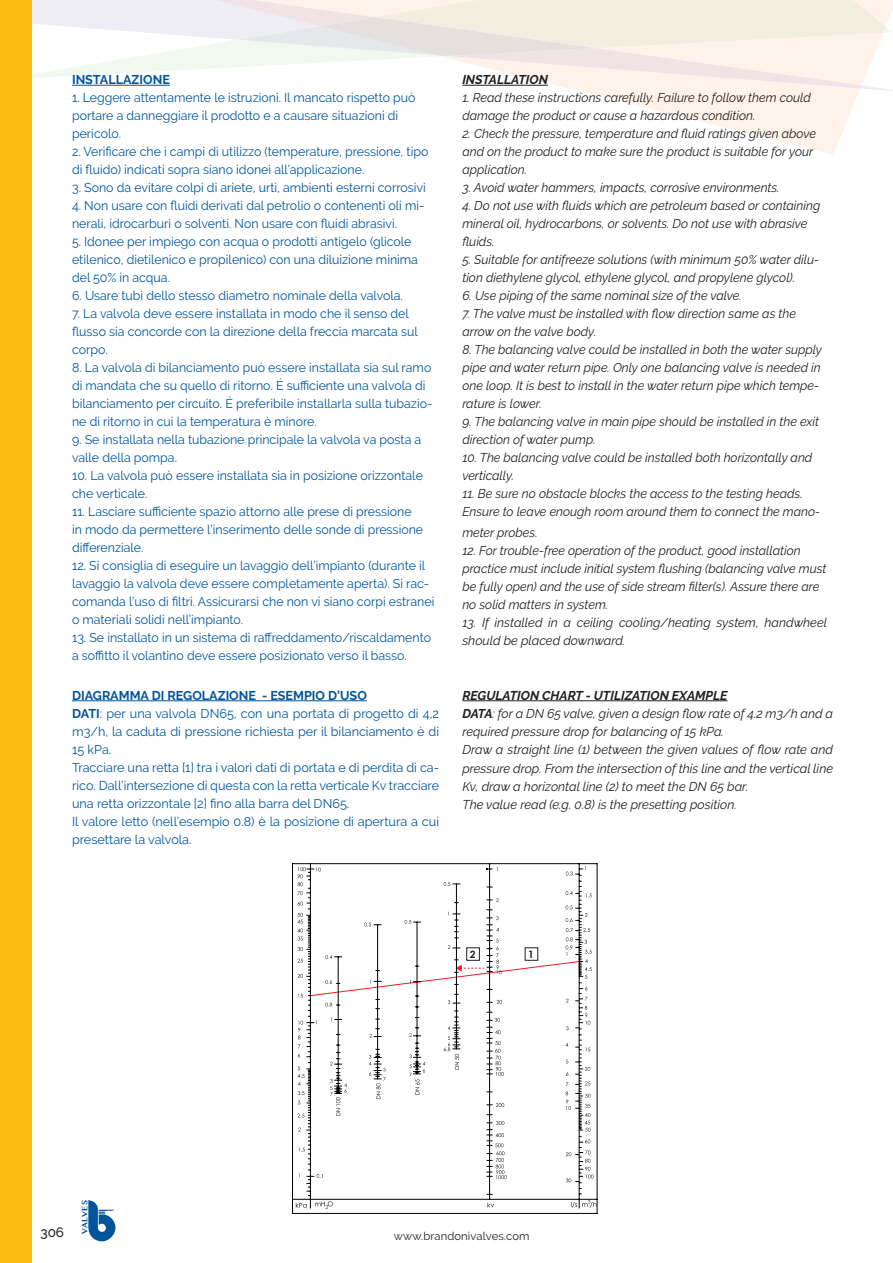
<style>
.page{position:relative;width:893px;height:1263px;background:#fff}
.page>*{position:absolute;margin:0;border:0;box-sizing:border-box;transform-origin:0 0}
.t1{font:500 13.5px "Raleway";color:#231f20}
.t2{font:12.75px/18px "Raleway";color:#01559d}
.t3{font:italic 12.75px/18px "Raleway";color:#231f20}
.t4{font:700 12.75px "Raleway";color:#01559d}
.t5{font:italic 700 12.75px "Raleway";color:#231f20}
.t6{font:11.25px "Raleway";letter-spacing:.01em;color:#231f20}
.t7{font:700 10.05px "Century Gothic";color:#231f20}
.t8{font:700 7.8px "Lao MN";color:#01549b}
.s1{font-weight:700}
</style>
<div class="page">
<svg style="left:584px;top:92px;width:275px;height:62px;fill:#fef3eb"></svg>
<svg style="left:32px;top:0;width:861px;height:92px"></svg>
<svg style="left:165px;top:0;width:697px;height:88px"></svg>
<svg style="left:239px;top:0;width:647px;height:56px;background:#f1ece3"></svg>
<div style="left:0;top:0;width:32px;height:1263px;background:#fdbc12"></div>
<hr style="left:72px;top:85px;width:98px;height:1px;background:#01559d">
<hr style="left:462px;top:85px;width:86px;height:1px;background:#231f20">
<hr style="left:72px;top:700px;width:295px;height:1px;background:#01559d">
<hr style="left:462px;top:700px;width:266px;height:1px;background:#231f20">
<hr style="left:292px;top:1199px;width:305px;height:1px;background:#000001">
<hr style="left:292px;top:863px;width:305px;height:1px;background:#000001">
<hr style="left:292px;top:864px;width:1px;height:349px;background:#000001">
<hr style="left:292px;top:1213px;width:305px;height:1px;background:#000001">
<hr style="left:597px;top:864px;width:1px;height:349px;background:#000001">
<hr style="left:310px;top:864px;width:1px;height:335px;background:#000001">
<hr style="left:579px;top:864px;width:1px;height:335px;background:#000001">
<hr style="left:489px;top:864px;width:1px;height:335px;background:#000001">
<svg style="left:296px;top:866px;width:300px;height:343px"></svg>
<svg style="left:88px;top:1200px;width:27px;height:41px"></svg>
<p class="t4" style="left:72px;top:73px;width:99px">INSTALLAZIONE</p>
<p class="t2" style="left:72px;top:89px;width:345px">1. Leggere attentamente le istruzioni. Il mancato rispetto può portare a danneggiare il prodotto e a causare situazioni di pericolo.</p>
<p class="t2" style="left:72px;top:143px;width:358px">2. Verificare che i campi di utilizzo (temperature, pressione, tipo di fluido) indicati sopra siano idonei all’applicazione.</p>
<p class="t2" style="left:72px;top:179px;width:355px">3. Sono da evitare colpi di ariete, urti, ambienti esterni corrosivi</p>
<p class="t2" style="left:72px;top:197px;width:354px">4. Non usare con fluidi derivati dal petrolio o contenenti oli mi&shy;nerali, idrocarburi o solventi. Non usare con fluidi abrasivi.</p>
<p class="t2" style="left:72px;top:233px;width:347px">5. Idonee per impiego con acqua o prodotti antigelo (glicole etilenico, dietilenico e propilenico) con una diluizione minima del 50% in acqua.</p>
<p class="t2" style="left:72px;top:287px;width:332px">6. Usare tubi dello stesso diametro nominale della valvola.</p>
<p class="t2" style="left:72px;top:305px;width:347px">7. La valvola deve essere installata in modo che il senso del flusso sia concorde con la direzione della freccia marcata sul corpo.</p>
<p class="t2" style="left:72px;top:359px;width:362px">8. La valvola di bilanciamento può essere installata sia sul ramo di mandata che su quello di ritorno. É sufficiente una valvola di bilanciamento per circuito. É preferibile installarla sulla tubazio&shy;ne di ritorno in cui la temperatura è minore.</p>
<p class="t2" style="left:72px;top:431px;width:351px">9. Se installata nella tubazione principale la valvola va posta a valle della pompa.</p>
<p class="t2" style="left:72px;top:467px;width:352px">10. La valvola può essere installata sia in posizione orizzontale che verticale.</p>
<p class="t2" style="left:72px;top:503px;width:353px">11. Lasciare sufficiente spazio attorno alle prese di pressione in modo da permettere l’inserimento delle sonde di pressione differenziale.</p>
<p class="t2" style="left:72px;top:557px;width:364px">12. Si consiglia di eseguire un lavaggio dell’impianto (durante il lavaggio la valvola deve essere completamente aperta). Si rac&shy;comanda l’uso di filtri. Assicurarsi che non vi siano corpi estranei o materiali solidi nell’impianto.</p>
<p class="t2" style="left:72px;top:629px;width:360px">13. Se installato in un sistema di raffreddamento/riscaldamento a soffitto il volantino deve essere posizionato verso il basso.</p>
<p class="t4" style="left:72px;top:688px;width:296px">DIAGRAMMA DI REGOLAZIONE - ESEMPIO D’USO</p>
<p class="t2" style="left:72px;top:704px;width:369px;text-align:justify"><span class="s1">DATI</span>: per una valvola DN65, con una portata di progetto di 4,2 m3/h, la caduta di pressione richiesta per il bilanciamento è di 15 kPa.</p>
<p class="t2" style="left:72px;top:758px;width:369px;text-align:justify">Tracciare una retta [1] tra i valori dati di portata e di perdita di ca&shy;rico. Dall’intersezione di questa con la retta verticale Kv tracciare una retta orizzontale [2] fino alla barra del DN65.</p>
<p class="t2" style="left:72px;top:812px;width:369px">Il valore letto (nell’esempio 0.8) è la posizione di apertura a cui presettare la valvola.</p>
<p class="t5" style="left:462px;top:72px;width:87px">INSTALLATION</p>
<p class="t3" style="left:462px;top:89px;width:350px">1. Read these instructions carefully. Failure to follow them could damage the product or cause a hazardous condition.</p>
<p class="t3" style="left:462px;top:125px;width:355px">2. Check the pressure, temperature and fluid ratings given above and on the product to make sure the product is suitable for your application.</p>
<p class="t3" style="left:462px;top:179px;width:319px">3. Avoid water hammers, impacts, corrosive environments.</p>
<p class="t3" style="left:462px;top:197px;width:359px">4. Do not use with fluids which are petroleum based or containing mineral oil, hydrocarbons, or solvents. Do not use with abrasive fluids.</p>
<p class="t3" style="left:462px;top:251px;width:358px">5. Suitable for antifreeze solutions (with minimum 50% water dilu&shy;tion diethylene glycol, ethylene glycol, and propylene glycol).</p>
<p class="t3" style="left:462px;top:287px;width:281px">6. Use piping of the same nominal size of the valve.</p>
<p class="t3" style="left:462px;top:305px;width:335px">7. The valve must be installed with flow direction same as the arrow on the valve body.</p>
<p class="t3" style="left:462px;top:341px;width:361px">8. The balancing valve could be installed in both the water supply pipe and water return pipe. Only one balancing valve is needed in one loop. It is best to install in the water return pipe which tempe&shy;rature is lower.</p>
<p class="t3" style="left:462px;top:413px;width:358px">9. The balancing valve in main pipe should be installed in the exit direction of water pump.</p>
<p class="t3" style="left:462px;top:449px;width:351px">10. The balancing valve could be installed both horizontally and vertically.</p>
<p class="t3" style="left:462px;top:485px;width:359px">11. Be sure no obstacle blocks the access to the testing heads.<br>Ensure to leave enough room around them to connect the mano-</p>
<p class="t3" style="left:462px;top:524px;width:77px">meter probes.</p>
<p class="t3" style="left:462px;top:542px;width:366px">12. For trouble-free operation of the product, good installation practice must include initial system flushing (balancing valve must be fully open) and the use of side stream filter(s). Assure there are no solid matters in system.</p>
<p class="t3" style="left:462px;top:614px;width:366px">13. If installed in a ceiling cooling/heating system, handwheel should be placed downward.</p>
<p class="t5" style="left:462px;top:688px;width:267px">REGULATION CHART - UTILIZATION EXAMPLE</p>
<p class="t3" style="left:462px;top:704px;width:372px"><span class="s1">DATA</span>: for a DN 65 valve, given a design flow rate of 4.2 m3/h and a required pressure drop for balancing of 15 kPa.</p>
<p class="t3" style="left:462px;top:741px;width:372px;text-align:justify">Draw a straight line (1) between the given values of flow rate and pressure drop. From the intersection of this line and the vertical line Kv, draw a horizontal line (2) to meet the DN 65 bar.</p>
<p class="t3" style="left:462px;top:795px;width:276px">The value read (e.g. 0.8) is the presetting position.</p>
<p class="t7" style="left:470px;top:947px;width:7px">2</p>
<p class="t7" style="left:528px;top:947px;width:7px">1</p>
<p class="t8" style="left:80px;top:1233px;width:35px;rotate:-90deg">VALVES</p>
<p class="t1" style="left:40px;top:1225px;width:25px">306</p>
<p class="t6" style="left:394px;top:1229px;width:137px">www.brandonivalves.com</p>
</div>
